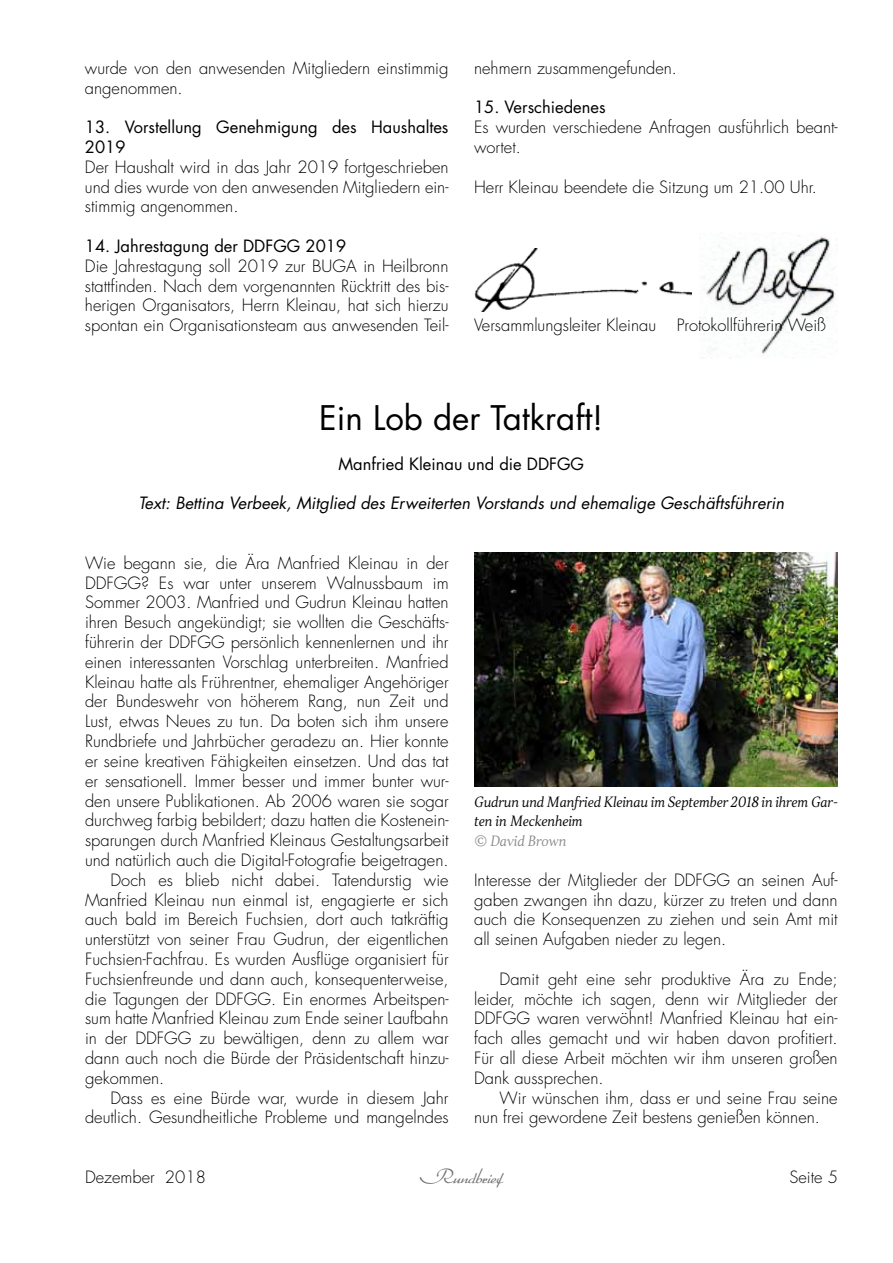
<style>
.page{position:relative;width:893px;height:1263px;background:#fff}
.page>*{position:absolute;margin:0;border:0;box-sizing:border-box;transform-origin:0 0}
.t1{font:33px "Futura Std";color:#000}
.t2{font:300 19.5px "Arabella Pro";color:#707172}
.t3{font:300 16.5px/19.8px "Futura Std";color:#000;text-align:justify}
.t4{font:16.5px/19.8px "Futura Std";color:#000}
.t5{font:italic 16.5px "Futura Std";color:#000}
.t6{font:italic 300 13.5px/19.8px "TT Jenevers";color:#000}
.t7{font:italic 300 13.5px "TT Jenevers";color:#87888a}
</style>
<div class="page">
<img style="left:703px;top:235px;width:132px;height:119px">
<img style="left:474px;top:249px;width:218px;height:62px">
<img style="left:474px;top:553px;width:364px;height:234px">
<p class="t3" style="left:85px;top:58px;width:365px">wurde von den anwesenden Mitgliedern einstimmig angenommen.</p>
<p class="t4" style="left:85px;top:117px;width:365px">13. Vorstellung Genehmigung des Haushaltes<br>2019</p>
<p class="t3" style="left:85px;top:157px;width:365px">Der Haushalt wird in das Jahr 2019 fortgeschrieben und dies wurde von den anwesenden Mitgliedern ein&shy;stimmig angenommen.</p>
<p class="t4" style="left:85px;top:236px;width:263px">14. Jahrestagung der DDFGG 2019</p>
<p class="t3" style="left:85px;top:256px;width:365px">Die Jahrestagung soll 2019 zur BUGA in Heilbronn stattfinden. Nach dem vorgenannten Rücktritt des bis&shy;herigen Organisators, Herrn Kleinau, hat sich hierzu spontan ein Organisationsteam aus anwesenden Teil-</p>
<p class="t3" style="left:474px;top:58px;width:204px">nehmern zusammengefunden.</p>
<p class="t4" style="left:474px;top:98px;width:133px">15. Verschiedenes</p>
<p class="t3" style="left:474px;top:118px;width:365px">Es wurden verschiedene Anfragen ausführlich beant&shy;wortet.</p>
<p class="t3" style="left:474px;top:177px;width:344px">Herr Kleinau beendete die Sitzung um 21.00 Uhr.</p>
<p class="t3" style="left:474px;top:316px;width:353px">Versammlungsleiter Kleinau Protokollführerin Weiß</p>
<h1 class="t1" style="left:319px;top:397px;width:286px">Ein Lob der Tatkraft!</h1>
<p class="t4" style="left:338px;top:454px;width:247px">Manfried Kleinau und die DDFGG</p>
<p class="t5" style="left:138px;top:493px;width:647px">Text: Bettina Verbeek, Mitglied des Erweiterten Vorstands und ehemalige Geschäftsführerin</p>
<p class="t3" style="left:85px;top:553px;width:365px">Wie begann sie, die Ära Manfried Kleinau in der</p>
<p class="t3" style="left:85px;top:573px;width:365px">DDFGG? Es war unter unserem Walnussbaum im</p>
<p class="t3" style="left:85px;top:593px;width:365px">Sommer 2003. Manfried und Gudrun Kleinau hatten</p>
<p class="t3" style="left:85px;top:613px;width:365px">ihren Besuch angekündigt; sie wollten die Geschäfts-</p>
<p class="t3" style="left:85px;top:633px;width:365px">führerin der DDFGG persönlich kennenlernen und ihr</p>
<p class="t3" style="left:85px;top:652px;width:365px">einen interessanten Vorschlag unterbreiten. Manfried</p>
<p class="t3" style="left:85px;top:672px;width:365px">Kleinau hatte als Frührentner, ehemaliger Angehöriger</p>
<p class="t3" style="left:85px;top:692px;width:365px">der Bundeswehr von höherem Rang, nun Zeit und</p>
<p class="t3" style="left:85px;top:712px;width:365px">Lust, etwas Neues zu tun. Da boten sich ihm unsere</p>
<p class="t3" style="left:85px;top:732px;width:365px">Rundbriefe und Jahrbücher geradezu an. Hier konnte</p>
<p class="t3" style="left:85px;top:751px;width:365px">er seine kreativen Fähigkeiten einsetzen. Und das tat</p>
<p class="t3" style="left:85px;top:771px;width:365px">er sensationell. Immer besser und immer bunter wur-</p>
<p class="t3" style="left:85px;top:791px;width:365px">den unsere Publikationen. Ab 2006 waren sie sogar</p>
<p class="t3" style="left:85px;top:811px;width:365px">durchweg farbig bebildert; dazu hatten die Kostenein-</p>
<p class="t3" style="left:85px;top:831px;width:365px">sparungen durch Manfried Kleinaus Gestaltungsarbeit</p>
<p class="t3" style="left:85px;top:850px;width:365px">und natürlich auch die Digital-Fotografie beigetragen.</p>
<p class="t3" style="left:111px;top:870px;width:340px">Doch es blieb nicht dabei. Tatendurstig wie</p>
<p class="t3" style="left:85px;top:890px;width:365px">Manfried Kleinau nun einmal ist, engagierte er sich</p>
<p class="t3" style="left:85px;top:910px;width:365px">auch bald im Bereich Fuchsien, dort auch tatkräftig</p>
<p class="t3" style="left:85px;top:930px;width:365px">unterstützt von seiner Frau Gudrun, der eigentlichen</p>
<p class="t3" style="left:85px;top:949px;width:365px">Fuchsien-Fachfrau. Es wurden Ausflüge organisiert für</p>
<p class="t3" style="left:85px;top:969px;width:365px">Fuchsienfreunde und dann auch, konsequenterweise,</p>
<p class="t3" style="left:85px;top:989px;width:365px">die Tagungen der DDFGG. Ein enormes Arbeitspen-</p>
<p class="t3" style="left:85px;top:1009px;width:365px">sum hatte Manfried Kleinau zum Ende seiner Laufbahn</p>
<p class="t3" style="left:85px;top:1029px;width:365px">in der DDFGG zu bewältigen, denn zu allem war</p>
<p class="t3" style="left:85px;top:1048px;width:365px">dann auch noch die Bürde der Präsidentschaft hinzu-</p>
<p class="t3" style="left:85px;top:1068px;width:81px">gekommen.</p>
<p class="t3" style="left:111px;top:1088px;width:339px">Dass es eine Bürde war, wurde in diesem Jahr</p>
<p class="t3" style="left:85px;top:1108px;width:365px">deutlich. Gesundheitliche Probleme und mangelndes</p>
<p class="t6" style="left:474px;top:792px;width:365px">Gudrun und Manfried Kleinau im September 2018 in ihrem Gar&shy;ten in Meckenheim</p>
<p class="t7" style="left:474px;top:832px;width:94px">© David Brown</p>
<p class="t3" style="left:474px;top:870px;width:365px">Interesse der Mitglieder der DDFGG an seinen Auf&shy;gaben zwangen ihn dazu, kürzer zu treten und dann auch die Konsequenzen zu ziehen und sein Amt mit all seinen Aufgaben nieder zu legen.</p>
<p class="t3" style="left:474px;top:969px;width:365px;text-indent:26px">Damit geht eine sehr produktive Ära zu Ende; leider, möchte ich sagen, denn wir Mitglieder der DDFGG waren verwöhnt! Manfried Kleinau hat ein&shy;fach alles gemacht und wir haben davon profitiert.<br>Für all diese Arbeit möchten wir ihm unseren großen Dank aussprechen.</p>
<p class="t3" style="left:474px;top:1088px;width:365px;text-indent:26px">Wir wünschen ihm, dass er und seine Frau seine nun frei gewordene Zeit bestens genießen können.</p>
<p class="t2" style="left:420px;top:1165px;width:84px">Rundbrief</p>
<p class="t3" style="left:85px;top:1167px;width:122px">Dezember 2018</p>
<p class="t3" style="left:790px;top:1167px;width:50px">Seite 5</p>
</div>
